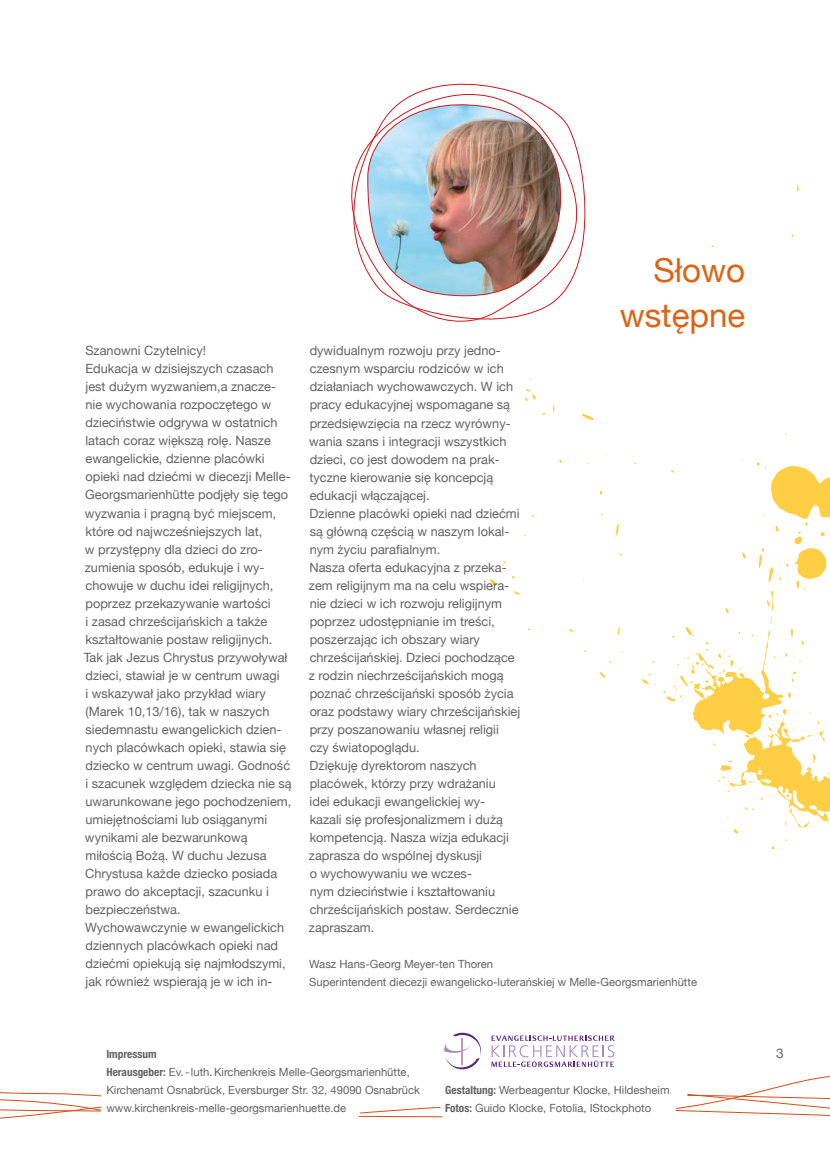
<style>
.page{position:relative;width:830px;height:1149px;background:#fff}
.page>*{position:absolute;margin:0;border:0;box-sizing:border-box;transform-origin:0 0}
.t1{font:33px/45px "Helvetica Neue";color:#dc6413;text-align:right}
.t2{font:13.5px "Helvetica Neue";color:#646363}
.t3{font:12.75px/18px "Helvetica Neue";color:#646363}
.t4{font:11.25px/18px "Helvetica Neue";color:#646363}
.s1{font-weight:700;font-stretch:condensed}
</style>
<div class="page">
<svg style="left:525px;top:389px;width:10px;height:12px"></svg>
<svg style="left:582px;top:414px;width:11px;height:6px"></svg>
<svg style="left:489px;top:579px;width:7px;height:6px"></svg>
<svg style="left:514px;top:591px;width:5px;height:3px"></svg>
<svg style="left:599px;top:672px;width:6px;height:5px"></svg>
<svg style="left:614px;top:523px;width:4px;height:13px"></svg>
<svg style="left:641px;top:673px;width:9px;height:11px"></svg>
<svg style="left:663px;top:459px;width:167px;height:374px"></svg>
<svg style="left:0;top:1032px;width:829px;height:87px"></svg>
<svg style="left:351px;top:83px;width:235px;height:239px"></svg>
<img style="left:367px;top:97px;width:194px;height:199px">
<h1 class="t1" style="left:619px;top:247px;width:127px">Słowo wstępne</h1>
<p class="t3" style="left:84px;top:341px;width:209px">Szanowni Czytelnicy!<br>Edukacja w dzisiejszych czasach jest dużym wyzwaniem,a znacze&shy;nie wychowania rozpoczętego w dzieciństwie odgrywa w ostatnich latach coraz większą rolę. Nasze ewangelickie, dzienne placówki opieki nad dziećmi w diecezji Melle-<br>Georgsmarienhütte podjęły się tego wyzwania i pragną być miejscem, które od najwcześniejszych lat,<br>w przystępny dla dzieci do zro&shy;zumienia sposób, edukuje i wy&shy;chowuje w duchu idei religijnych, poprzez przekazywanie wartości<br>i zasad chrześcijańskich a także kształtowanie postaw religijnych.<br>Tak jak Jezus Chrystus przywoływał dzieci, stawiał je w centrum uwagi<br>i wskazywał jako przykład wiary (Marek 10,13/16), tak w naszych siedemnastu ewangelickich dzien&shy;nych placówkach opieki, stawia się dziecko w centrum uwagi. Godność i szacunek względem dziecka nie są uwarunkowane jego pochodzeniem, umiejętnościami lub osiąganymi wynikami ale bezwarunkową miłością Bożą. W duchu Jezusa<br>Chrystusa każde dziecko posiada prawo do akceptacji, szacunku i bezpieczeństwa.<br>Wychowawczynie w ewangelickich dziennych placówkach opieki nad dziećmi opiekują się najmłodszymi, jak również wspierają je w ich in-</p>
<p class="t3" style="left:309px;top:341px;width:213px">dywidualnym rozwoju przy jedno&shy;czesnym wsparciu rodziców w ich działaniach wychowawczych. W ich pracy edukacyjnej wspomagane są przedsięwzięcia na rzecz wyrówny&shy;wania szans i integracji wszystkich dzieci, co jest dowodem na prak&shy;tyczne kierowanie się koncepcją edukacji włączającej.<br>Dzienne placówki opieki nad dziećmi są główną częścią w naszym lokal&shy;nym życiu parafialnym.<br>Nasza oferta edukacyjna z przeka&shy;zem religijnym ma na celu wspiera&shy;nie dzieci w ich rozwoju religijnym poprzez udostępnianie im treści, poszerzając ich obszary wiary chrześcijańskiej. Dzieci pochodzące z rodzin niechrześcijańskich mogą poznać chrześcijański sposób życia oraz podstawy wiary chrześcijańskiej przy poszanowaniu własnej religii czy światopoglądu.<br>Dziękuję dyrektorom naszych placówek, którzy przy wdrażaniu<br>idei edukacji ewangelickiej wy-<br>kazali się profesjonalizmem i dużą kompetencją. Nasza wizja edukacji zaprasza do wspólnej dyskusji<br>o wychowywaniu we wczes-<br>nym dzieciństwie i kształtowaniu chrześcijańskich postaw. Serdecznie zapraszam.</p>
<p class="t4" style="left:309px;top:954px;width:185px">Wasz Hans-Georg Meyer-ten Thoren</p>
<p class="t4" style="left:309px;top:972px;width:389px">Superintendent diecezji ewangelicko-luterańskiej w Melle-Georgsmarienhütte</p>
<p class="t4" style="left:106px;top:1044px;width:315px"><span class="s1">Impressum<br>Herausgeber:</span> Ev.-luth.Kirchenkreis Melle-Georgsmarienhütte, Kirchenamt Osnabrück, Eversburger Str. 32, 49090 Osnabrück www.kirchenkreis-melle-georgsmarienhuette.de</p>
<p class="t4" style="left:445px;top:1080px;width:226px"><span class="s1">Gestaltung:</span> Werbeagentur Klocke, Hildesheim<br><span class="s1">Fotos:</span> Guido Klocke, Fotolia, IStockphoto</p>
<p class="t2" style="left:775px;top:1044px;width:9px">3</p>
</div>
